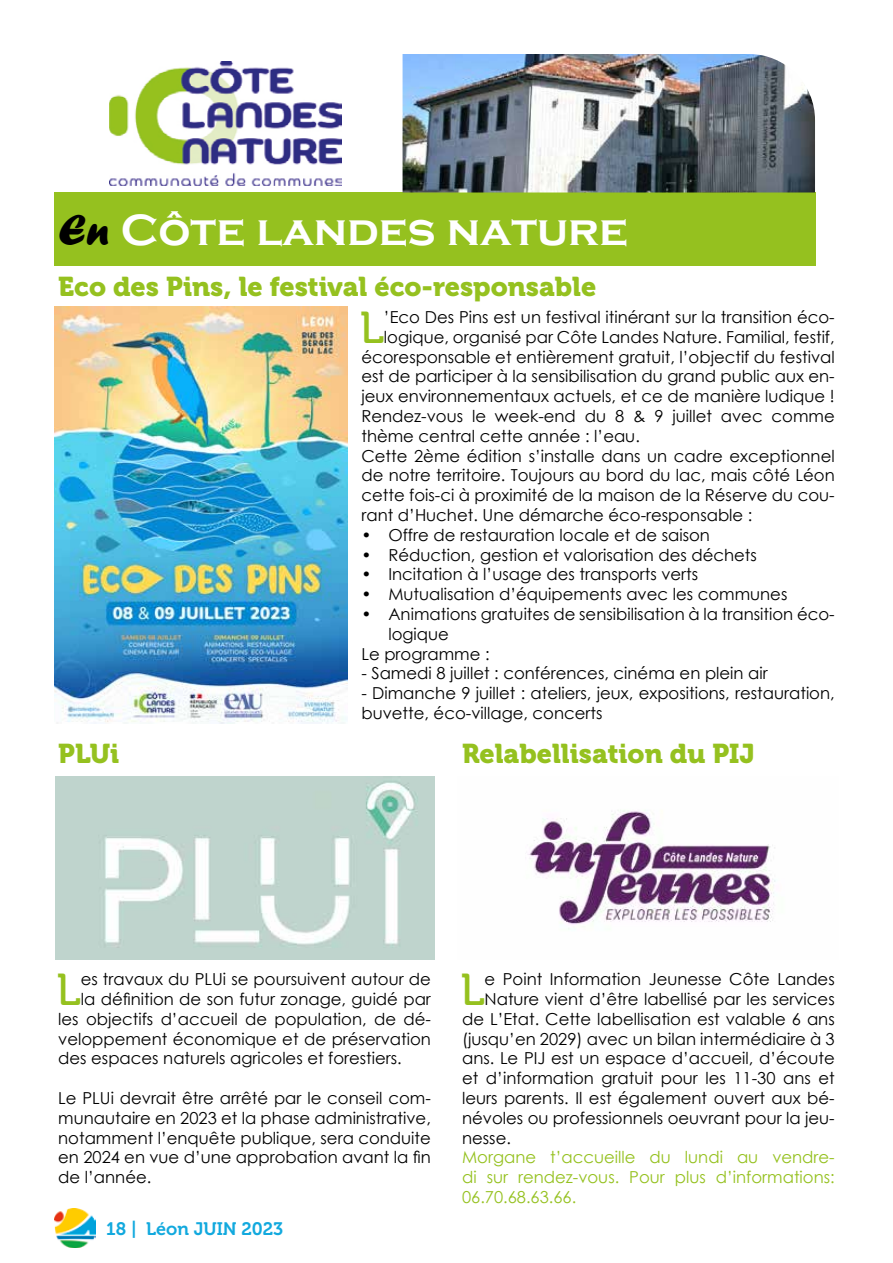
<style>
.page{position:relative;width:893px;height:1263px;background:#fff}
.page>*{position:absolute;margin:0;border:0;box-sizing:border-box;transform-origin:0 0}
.t1{font:700 45px "Copperplate Gothic";color:#fff}
.t2{font:44.55px "Museo 500";color:#95c11f}
.t3{font:27px "Museo 900";color:#95c11f}
.t4{font:18px "Museo 700";color:#12a9de}
.t5{font:16.5px/19.8px "Century Gothic";color:#000}
.t6{font:16.5px/19.8px "Century Gothic";color:#95c11f;text-align:justify}
.s1{font-family:"Forte";font-weight:400;color:#000}
</style>
<div class="page">
<img style="left:54px;top:1209px;width:41px;height:38px">
<div style="left:54px;top:192px;width:761px;height:74px;background:#95c11f"></div>
<img style="left:403px;top:54px;width:412px;height:138px">
<img style="left:109px;top:61px;width:232px;height:124px">
<img style="left:54px;top:306px;width:293px;height:417px">
<img style="left:55px;top:777px;width:380px;height:183px">
<img style="left:528px;top:810px;width:248px;height:120px">
<h1 class="t1" style="left:58px;top:205px;width:571px"><span class="s1">En</span> Côte landes nature</h1>
<h3 class="t3" style="left:58px;top:271px;width:539px">Eco des Pins, le festival éco-responsable</h3>
<h2 class="t2" style="left:360px;top:303px;width:26px">L</h2>
<p class="t5" style="left:384px;top:307px;width:452px">’Eco Des Pins est un festival itinérant sur la transition éco-</p>
<p class="t5" style="left:384px;top:327px;width:452px">logique, organisé par Côte Landes Nature. Familial, festif,</p>
<p class="t5" style="left:361px;top:346px;width:475px">écoresponsable et entièrement gratuit, l’objectif du festival</p>
<p class="t5" style="left:361px;top:366px;width:475px">est de participer à la sensibilisation du grand public aux en-</p>
<p class="t5" style="left:361px;top:386px;width:475px">jeux environnementaux actuels, et ce de manière ludique !</p>
<p class="t5" style="left:361px;top:406px;width:475px">Rendez-vous le week-end du 8 &amp; 9 juillet avec comme</p>
<p class="t5" style="left:361px;top:426px;width:280px">thème central cette année : l’eau.</p>
<p class="t5" style="left:361px;top:445px;width:475px">Cette 2ème édition s’installe dans un cadre exceptionnel</p>
<p class="t5" style="left:361px;top:465px;width:475px">de notre territoire. Toujours au bord du lac, mais côté Léon</p>
<p class="t5" style="left:361px;top:485px;width:475px">cette fois-ci à proximité de la maison de la Réserve du cou-</p>
<p class="t5" style="left:361px;top:505px;width:393px">rant d’Huchet. Une démarche éco-responsable :</p>
<p class="t5" style="left:361px;top:525px;width:350px">• Offre de restauration locale et de saison</p>
<p class="t5" style="left:361px;top:544px;width:397px">• Réduction, gestion et valorisation des déchets</p>
<p class="t5" style="left:361px;top:564px;width:338px">• Incitation à l’usage des transports verts</p>
<p class="t5" style="left:361px;top:584px;width:427px">• Mutualisation d’équipements avec les communes</p>
<p class="t5" style="left:361px;top:604px;width:475px">• Animations gratuites de sensibilisation à la transition éco-</p>
<p class="t5" style="left:388px;top:624px;width:62px">logique</p>
<p class="t5" style="left:361px;top:643px;width:130px">Le programme :</p>
<p class="t5" style="left:361px;top:663px;width:408px">- Samedi 8 juillet : conférences, cinéma en plein air</p>
<p class="t5" style="left:361px;top:683px;width:475px">- Dimanche 9 juillet : ateliers, jeux, expositions, restauration, buvette, éco-village, concerts</p>
<h3 class="t3" style="left:58px;top:738px;width:63px">PLUi</h3>
<h3 class="t3" style="left:462px;top:738px;width:294px">Relabellisation du PIJ</h3>
<h2 class="t2" style="left:57px;top:965px;width:26px">L</h2>
<p class="t5" style="left:81px;top:969px;width:352px">es travaux du PLUi se poursuivent autour de</p>
<p class="t5" style="left:81px;top:989px;width:352px">la définition de son futur zonage, guidé par</p>
<p class="t5" style="left:58px;top:1009px;width:374px">les objectifs d’accueil de population, de dé-</p>
<p class="t5" style="left:58px;top:1028px;width:374px">veloppement économique et de préservation</p>
<p class="t5" style="left:58px;top:1048px;width:345px">des espaces naturels agricoles et forestiers.</p>
<p class="t5" style="left:58px;top:1088px;width:374px;text-align:justify">Le PLUi devrait être arrêté par le conseil com&shy;munautaire en 2023 et la phase administrative, notamment l’enquête publique, sera conduite en 2024 en vue d’une approbation avant la fin de l’année.</p>
<p class="t4" style="left:106px;top:1218px;width:178px">18 | Léon JUIN 2023</p>
<h2 class="t2" style="left:460px;top:965px;width:26px">L</h2>
<p class="t5" style="left:485px;top:969px;width:352px">e Point Information Jeunesse Côte Landes</p>
<p class="t5" style="left:485px;top:989px;width:352px">Nature vient d’être labellisé par les services</p>
<p class="t5" style="left:462px;top:1009px;width:374px">de L’Etat. Cette labellisation est valable 6 ans</p>
<p class="t5" style="left:462px;top:1028px;width:374px">(jusqu’en 2029) avec un bilan intermédiaire à 3</p>
<p class="t5" style="left:462px;top:1048px;width:374px">ans. Le PIJ est un espace d’accueil, d’écoute</p>
<p class="t5" style="left:462px;top:1068px;width:374px">et d’information gratuit pour les 11-30 ans et</p>
<p class="t5" style="left:462px;top:1088px;width:374px">leurs parents. Il est également ouvert aux bé-</p>
<p class="t5" style="left:462px;top:1108px;width:374px">névoles ou professionnels oeuvrant pour la jeu-</p>
<p class="t5" style="left:462px;top:1127px;width:50px">nesse.</p>
<p class="t6" style="left:462px;top:1147px;width:374px">Morgane t’accueille du lundi au vendre&shy;di sur rendez-vous. Pour plus d’informations:<br>06.70.68.63.66.</p>
</div>
